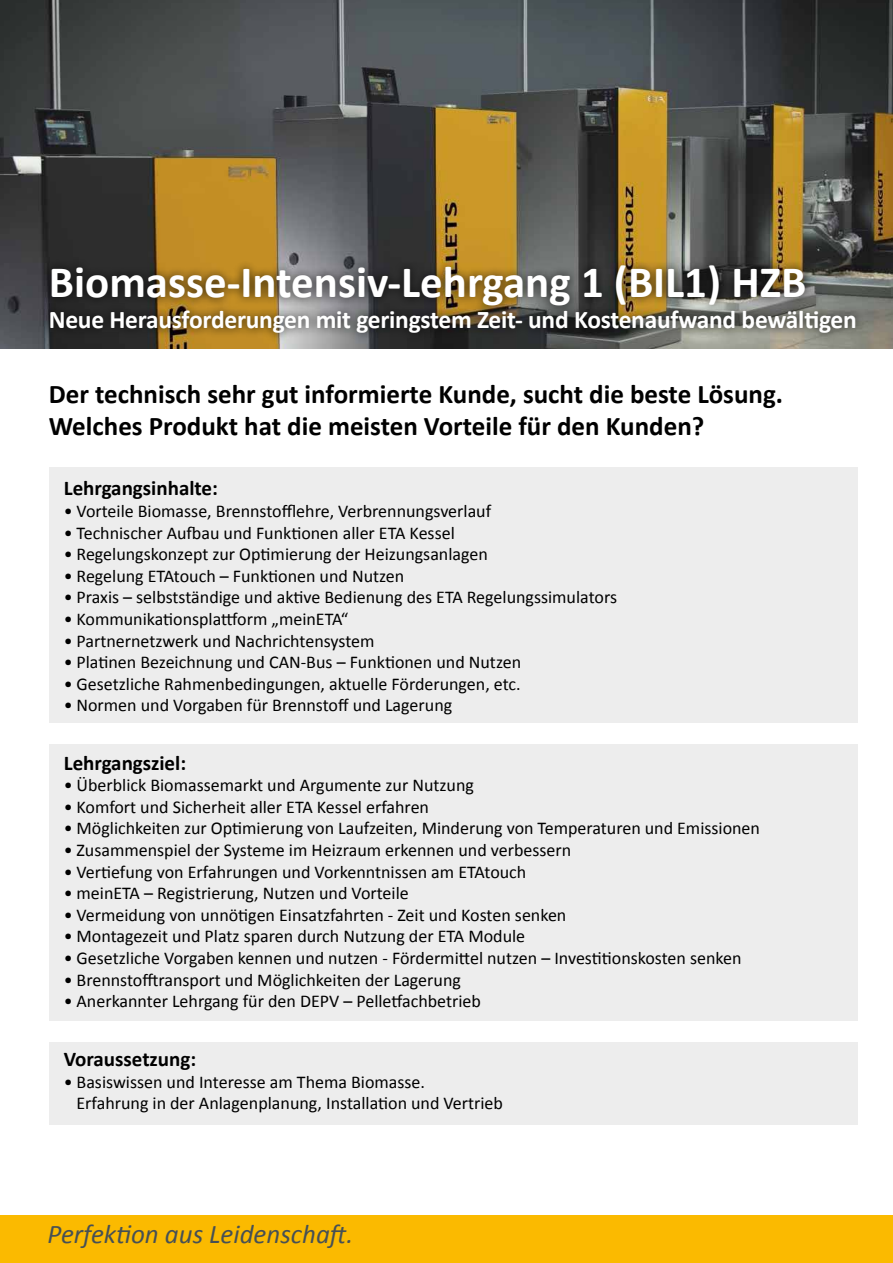
<style>
.page{position:relative;width:893px;height:1263px;background:#fff}
.page>*{position:absolute;margin:0;border:0;box-sizing:border-box;transform-origin:0 0}
.t1{font:700 45px "Calibri";color:#fff}
.t2{font:700 27px/32.4px "Calibri";color:#000}
.t3{font:italic 27px "Calibri";color:#465055}
.t4{font:700 25.5px "Calibri";letter-spacing:-.01em;color:#fff}
.t5{font:700 21px "Calibri";color:#000}
.t6{font:18px/21.6px "Calibri";color:#000}
</style>
<div class="page">
<div style="left:49px;top:468px;width:808px;height:255px;background:#ededed"></div>
<div style="left:49px;top:744px;width:808px;height:276px;background:#ededed"></div>
<div style="left:49px;top:1042px;width:808px;height:82px;background:#ededed"></div>
<img style="left:0;top:0;width:893px;height:349px">
<div style="left:40px;top:257px;width:825px;height:85px;background:#000;opacity:.75"></div>
<div style="left:0;top:1215px;width:893px;height:48px;background:#fbba00"></div>
<h1 class="t1" style="left:49px;top:254px;width:759px">Biomasse-Intensiv-Lehrgang 1 (BIL1) HZB</h1>
<h3 class="t4" style="left:49px;top:303px;width:809px">Neue Herausforderungen mit geringstem Zeit- und Kostenaufwand bewältigen</h3>
<h2 class="t2" style="left:49px;top:378px;width:736px">Der technisch sehr gut informierte Kunde, sucht die beste Lösung.<br>Welches Produkt hat die meisten Vorteile für den Kunden?</h2>
<p class="t5" style="left:64px;top:475px;width:156px">Lehrgangsinhalte:</p>
<p class="t6" style="left:64px;top:500px;width:429px">• Vorteile Biomasse, Brennstofflehre, Verbrennungsverlauf</p>
<p class="t6" style="left:64px;top:522px;width:392px">• Technischer Aufbau und Funktionen aller ETA Kessel</p>
<p class="t6" style="left:64px;top:543px;width:426px">• Regelungskonzept zur Optimierung der Heizungsanlagen</p>
<p class="t6" style="left:64px;top:565px;width:342px">• Regelung ETAtouch – Funktionen und Nutzen</p>
<p class="t6" style="left:64px;top:587px;width:555px">• Praxis – selbstständige und aktive Bedienung des ETA Regelungssimulators</p>
<p class="t6" style="left:64px;top:608px;width:286px">• Kommunikationsplattform „meinETA“</p>
<p class="t6" style="left:64px;top:630px;width:312px">• Partnernetzwerk und Nachrichtensystem</p>
<p class="t6" style="left:64px;top:651px;width:459px">• Platinen Bezeichnung und CAN-Bus – Funktionen und Nutzen</p>
<p class="t6" style="left:64px;top:673px;width:458px">• Gesetzliche Rahmenbedingungen, aktuelle Förderungen, etc.</p>
<p class="t6" style="left:64px;top:695px;width:390px">• Normen und Vorgaben für Brennstoff und Lagerung</p>
<p class="t5" style="left:64px;top:749px;width:124px">Lehrgangsziel:</p>
<p class="t6" style="left:64px;top:774px;width:412px">• Überblick Biomassemarkt und Argumente zur Nutzung</p>
<p class="t6" style="left:64px;top:796px;width:367px">• Komfort und Sicherheit aller ETA Kessel erfahren</p>
<p class="t6" style="left:64px;top:818px;width:698px">• Möglichkeiten zur Optimierung von Laufzeiten, Minderung von Temperaturen und Emissionen</p>
<p class="t6" style="left:64px;top:839px;width:509px">• Zusammenspiel der Systeme im Heizraum erkennen und verbessern</p>
<p class="t6" style="left:64px;top:861px;width:464px">• Vertiefung von Erfahrungen und Vorkenntnissen am ETAtouch</p>
<p class="t6" style="left:64px;top:882px;width:346px">• meinETA – Registrierung, Nutzen und Vorteile</p>
<p class="t6" style="left:64px;top:904px;width:504px">• Vermeidung von unnötigen Einsatzfahrten - Zeit und Kosten senken</p>
<p class="t6" style="left:64px;top:926px;width:463px">• Montagezeit und Platz sparen durch Nutzung der ETA Module</p>
<p class="t6" style="left:64px;top:947px;width:679px">• Gesetzliche Vorgaben kennen und nutzen - Fördermittel nutzen – Investitionskosten senken</p>
<p class="t6" style="left:64px;top:969px;width:399px">• Brennstofftransport und Möglichkeiten der Lagerung</p>
<p class="t6" style="left:64px;top:990px;width:419px">• Anerkannter Lehrgang für den DEPV – Pelletfachbetrieb</p>
<p class="t5" style="left:64px;top:1046px;width:134px">Voraussetzung:</p>
<p class="t6" style="left:77px;top:1071px;width:428px;text-indent:-13px">• Basiswissen und Interesse am Thema Biomasse.<br>Erfahrung in der Anlagenplanung, Installation und Vertrieb</p>
<h2 class="t3" style="left:48px;top:1215px;width:307px">Perfektion aus Leidenschaft.</h2>
</div>
